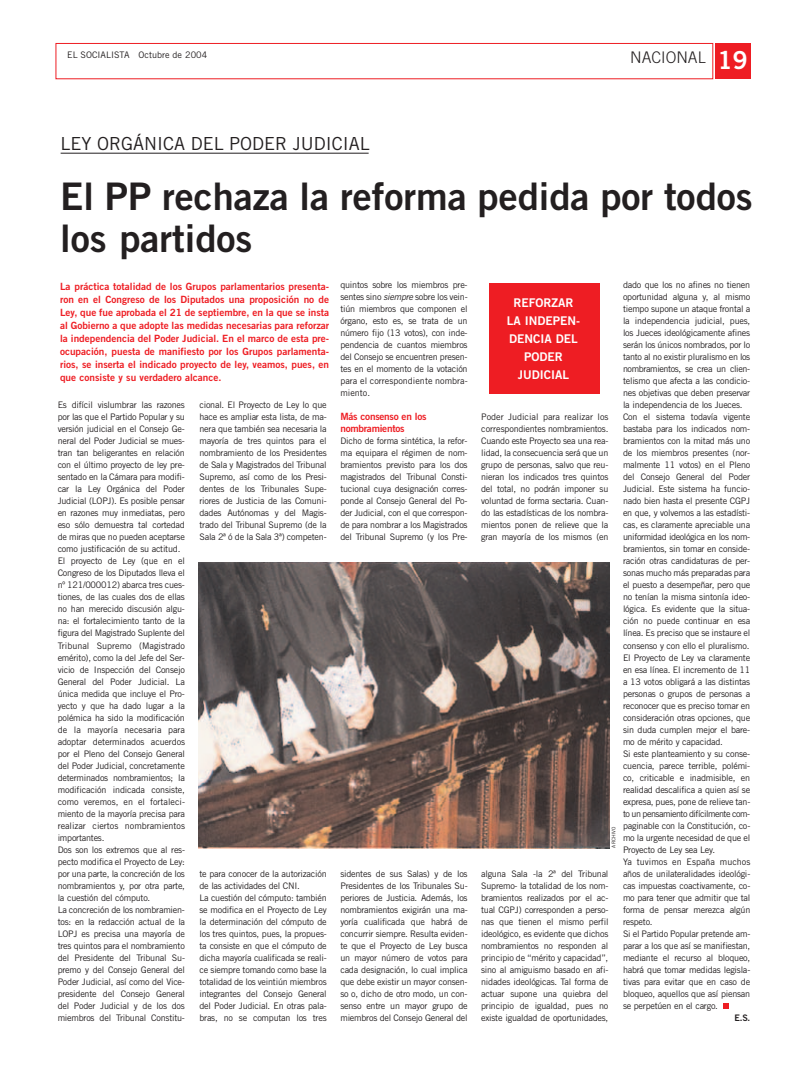
<style>
.page{position:relative;width:794px;height:1078px;background:#fff}
.page>*{position:absolute;margin:0;border:0;box-sizing:border-box;transform-origin:0 0}
.t1{font:38px/42px "Trade Gothic Bold Two";color:#231f20}
.t2{font:24.8px "Trade Gothic Bold Two";color:#fff}
.t3{font:18px "Trade Gothic";color:#231f20}
.t4{font:300 16px "Trade Gothic";color:#231f20}
.t5{font:12px/18px "Trade Gothic Bold Two";color:#fff;text-align:center}
.t6{font:10px/13px "Trade Gothic Bold Two";color:#ee1d23;text-align:justify}
.t7{font:10px/12px "Trade Gothic Bold Two";letter-spacing:-.025em;color:#ee1d23}
.t8{font:9px/12px "Trade Gothic";letter-spacing:-.025em;color:#231f20;text-align:justify}
.t9{font:9px "Trade Gothic";color:#231f20}
.t10{font:9px "Trade Gothic Bold Two";color:#231f20}
.t11{font:5px "Trade Gothic";color:#231f20}
.s1{font-style:italic}
</style>
<div class="page">
<div style="left:56px;top:43px;width:657px;height:36px;border:1px solid #ee1d23"></div>
<div style="left:715px;top:43px;width:35px;height:36px;background:#ee1d23"></div>
<svg style="left:723px;top:1003px;width:6px;height:5px"></svg>
<img style="left:198px;top:562px;width:412px;height:285px">
<hr style="left:61px;top:153px;width:308px;height:1px;background:#231f20">
<div style="left:489px;top:283px;width:111px;height:111px;background:#ee1d23"></div>
<p class="t9" style="left:67px;top:51px;width:141px">EL SOCIALISTA Octubre de 2004</p>
<h2 class="t2" style="left:717px;top:51px;width:32px">19</h2>
<h3 class="t4" style="left:630px;top:51px;width:77px">NACIONAL</h3>
<h3 class="t3" style="left:61px;top:137px;width:310px">LEY ORGÁNICA DEL PODER JUDICIAL</h3>
<h1 class="t1" style="left:60px;top:179px;width:694px">El PP rechaza la reforma pedida por todos los partidos</h1>
<p class="t6" style="left:60px;top:281px;width:271px">La práctica totalidad de los Grupos parlamentarios presenta&shy;ron en el Congreso de los Diputados una proposición no de Ley, que fue aprobada el 21 de septiembre, en la que se insta al Gobierno a que adopte las medidas necesarias para reforzar la independencia del Poder Judicial. En el marco de esta pre&shy;ocupación, puesta de manifiesto por los Grupos parlamenta&shy;rios, se inserta el indicado proyecto de ley, veamos, pues, en que consiste y su verdadero alcance.</p>
<p class="t8" style="left:623px;top:280px;width:129px;text-align:left">dado que los no afines no tienen oportunidad alguna y, al mismo tiempo supone un ataque frontal a la independencia judicial, pues, los Jueces ideológicamente afines serán los únicos nombrados, por lo tanto al no existir pluralismo en los nombramientos, se crea un clien&shy;telismo que afecta a las condicio&shy;nes objetivas que deben preservar la independencia de los Jueces.<br>Con el sistema todavía vigente bastaba para los indicados nom&shy;bramientos con la mitad más uno de los miembros presentes (nor&shy;malmente 11 votos) en el Pleno del Consejo General del Poder<br>Judicial. Este sistema ha funcio&shy;nado bien hasta el presente CGPJ en que, y volvemos a las estadísti&shy;cas, es claramente apreciable una uniformidad ideológica en los nom&shy;bramientos, sin tomar en conside&shy;ración otras candidaturas de per&shy;sonas mucho más preparadas para el puesto a desempeñar, pero que no tenían la misma sintonía ideo&shy;lógica. Es evidente que la situa&shy;ción no puede continuar en esa línea. Es preciso que se instaure el consenso y con ello el pluralismo.<br>El Proyecto de Ley va claramente en esa línea. El incremento de 11 a 13 votos obligará a las distintas personas o grupos de personas a reconocer que es preciso tomar en consideración otras opciones, que sin duda cumplen mejor el bare&shy;mo de mérito y capacidad.<br>Si este planteamiento y su conse&shy;cuencia, parece terrible, polémi&shy;co, criticable e inadmisible, en realidad descalifica a quien así se expresa, pues, pone de relieve tan&shy;to un pensamiento difícilmente com&shy;paginable con la Constitución, co&shy;mo la urgente necesidad de que el<br>Proyecto de Ley sea Ley.<br>Ya tuvimos en España muchos años de unilateralidades ideológi&shy;cas impuestas coactivamente, co&shy;mo para tener que admitir que tal forma de pensar merezca algún respeto.<br>Si el Partido Popular pretende am&shy;parar a los que así se manifiestan, mediante el recurso al bloqueo, habrá que tomar medidas legisla&shy;tivas para evitar que en caso de bloqueo, aquellos que así piensan se perpetúen en el cargo.</p>
<p class="t10" style="left:734px;top:1014px;width:17px">E.S.</p>
<p class="t8" style="left:340px;top:280px;width:129px">quintos sobre los miembros pre&shy;sentes sino <span class="s1">siempre</span> sobre los vein&shy;tiún miembros que componen el órgano, esto es, se trata de un número fijo (13 votos), con inde&shy;pendencia de cuantos miembros del Consejo se encuentren presen&shy;tes en el momento de la votación para el correspondiente nombra&shy;miento.</p>
<p class="t7" style="left:340px;top:411px;width:88px">Más consenso en los nombramientos</p>
<p class="t8" style="left:340px;top:436px;width:129px">Dicho de forma sintética, la refor&shy;ma equipara el régimen de nom&shy;bramientos previsto para los dos magistrados del Tribunal Consti&shy;tucional cuya designación corres&shy;ponde al Consejo General del Po&shy;der Judicial, con el que correspon&shy;de para nombrar a los Magistrados del Tribunal Supremo (y los Pre-</p>
<h3 class="t5" style="left:507px;top:294px;width:75px">REFORZAR<br>LA INDEPEN-<br>DENCIA DEL<br>PODER<br>JUDICIAL</h3>
<p class="t8" style="left:58px;top:400px;width:129px;text-align:left">Es difícil vislumbrar las razones por las que el Partido Popular y su versión judicial en el Consejo Ge&shy;neral del Poder Judicial se mues&shy;tran tan beligerantes en relación con el último proyecto de ley pre&shy;sentado en la Cámara para modifi&shy;car la Ley Orgánica del Poder<br>Judicial (LOPJ). Es posible pensar en razones muy inmediatas, pero eso sólo demuestra tal cortedad de miras que no pueden aceptarse como justificación de su actitud.<br>El proyecto de Ley (que en el<br>Congreso de los Diputados lleva el nº 121/000012) abarca tres cues&shy;tiones, de las cuales dos de ellas no han merecido discusión algu&shy;na: el fortalecimiento tanto de la figura del Magistrado Suplente del<br>Tribunal Supremo (Magistrado emérito), como la del Jefe del Ser&shy;vicio de Inspección del Consejo<br>General del Poder Judicial. La única medida que incluye el Pro&shy;yecto y que ha dado lugar a la polémica ha sido la modificación de la mayoría necesaria para adoptar determinados acuerdos por el Pleno del Consejo General del Poder Judicial, concretamente determinados nombramientos; la modificación indicada consiste, como veremos, en el fortaleci&shy;miento de la mayoría precisa para realizar ciertos nombramientos importantes.<br>Dos son los extremos que al res&shy;pecto modifica el Proyecto de Ley: por una parte, la concreción de los nombramientos y, por otra parte, la cuestión del cómputo.<br>La concreción de los nombramien&shy;tos: en la redacción actual de la<br>LOPJ es precisa una mayoría de tres quintos para el nombramiento del Presidente del Tribunal Su&shy;premo y del Consejo General del<br>Poder Judicial, así como del Vice&shy;presidente del Consejo General del Poder Judicial y de los dos miembros del Tribunal Constitu-</p>
<p class="t8" style="left:199px;top:400px;width:129px">cional. El Proyecto de Ley lo que hace es ampliar esta lista, de ma&shy;nera que también sea necesaria la mayoría de tres quintos para el nombramiento de los Presidentes de Sala y Magistrados del Tribunal Supremo, así como de los Presi&shy;dentes de los Tribunales Supe&shy;riores de Justicia de las Comuni&shy;dades Autónomas y del Magis&shy;trado del Tribunal Supremo (de la Sala 2ª ó de la Sala 3ª) competen-</p>
<p class="t8" style="left:481px;top:412px;width:129px">Poder Judicial para realizar los correspondientes nombramientos.<br>Cuando este Proyecto sea una rea&shy;lidad, la consecuencia será que un grupo de personas, salvo que reu&shy;nieran los indicados tres quintos del total, no podrán imponer su voluntad de forma sectaria. Cuan&shy;do las estadísticas de los nombra&shy;mientos ponen de relieve que la gran mayoría de los mismos (en</p>
<p class="t11" style="left:612px;top:847px;width:22px;rotate:-90deg">ARCHIVO</p>
<p class="t8" style="left:481px;top:868px;width:129px">alguna Sala -la 2ª del Tribunal Supremo- la totalidad de los nom&shy;bramientos realizados por el ac&shy;tual CGPJ) corresponden a perso&shy;nas que tienen el mismo perfil ideológico, es evidente que dichos nombramientos no responden al principio de “mérito y capacidad”, sino al amiguismo basado en afi&shy;nidades ideológicas. Tal forma de actuar supone una quiebra del principio de igualdad, pues no existe igualdad de oportunidades,</p>
<p class="t8" style="left:199px;top:868px;width:129px;text-align:left">te para conocer de la autorización de las actividades del CNI.<br>La cuestión del cómputo: también se modifica en el Proyecto de Ley la determinación del cómputo de los tres quintos, pues, la propues&shy;ta consiste en que el cómputo de dicha mayoría cualificada se reali&shy;ce siempre tomando como base la totalidad de los veintiún miembros integrantes del Consejo General del Poder Judicial. En otras pala&shy;bras, no se computan los tres</p>
<p class="t8" style="left:340px;top:868px;width:129px">sidentes de sus Salas) y de los Presidentes de los Tribunales Su&shy;periores de Justicia. Además, los nombramientos exigirán una ma&shy;yoría cualificada que habrá de concurrir siempre. Resulta eviden&shy;te que el Proyecto de Ley busca un mayor número de votos para cada designación, lo cual implica que debe existir un mayor consen&shy;so o, dicho de otro modo, un con&shy;senso entre un mayor grupo de miembros del Consejo General del</p>
</div>
